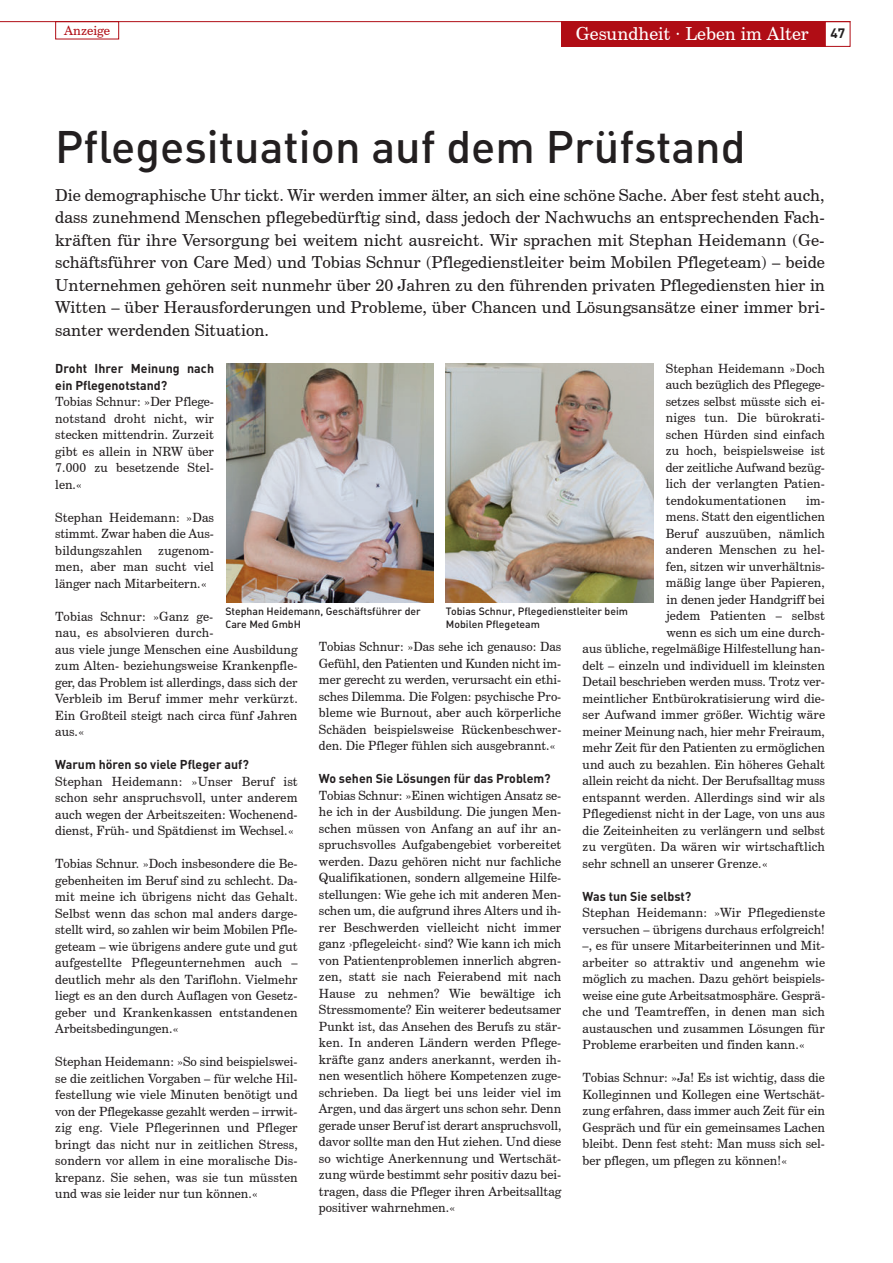
<style>
.page{position:relative;width:893px;height:1263px;background:#fff}
.page>*{position:absolute;margin:0;border:0;box-sizing:border-box;transform-origin:0 0}
.t1{font:45px "DIN Medium Alternate";color:#231f20}
.t2{font:18px "Cent Schbook BT";color:#fff}
.t3{font:16.5px/22.5px "Cent Schbook BT";color:#231f20;text-align:justify}
.t4{font:12.75px/16.5px "Cent Schbook BT";color:#231f20;text-align:justify}
.t5{font:12.75px/16.5px "Cent Schbook BT";color:#231f20;text-align:justify;scale:.96 1}
.t6{font:700 12.75px/16.5px "DIN";color:#231f20}
.t7{font:12.75px "Cent Schbook BT";color:#b00d15}
.t8{font:10.5px/13.5px "DIN Medium Alternate";color:#231f20}
.s1{font-family:"DIN";font-weight:700;font-size:13.5px;color:#231f20}
</style>
<div class="page">
<div style="left:561px;top:21px;width:264px;height:26px;background:#b00d15"></div>
<div style="left:825px;top:21px;width:25px;height:26px;border:1px solid #b00d15"></div>
<hr style="left:0;top:21px;width:850px;height:1px;background:#b00d15">
<img style="left:226px;top:363px;width:208px;height:240px">
<img style="left:446px;top:363px;width:208px;height:240px">
<p class="t7" style="left:64px;top:22px;width:47px">Anzeige</p>
<h2 class="t2" style="left:576px;top:23px;width:271px">Gesundheit · Leben im Alter <span class="s1">47</span></h2>
<h1 class="t1" style="left:55px;top:118px;width:692px">Pflegesituation auf dem Prüfstand</h1>
<p class="t3" style="left:55px;top:183px;width:771px">Die demographische Uhr tickt. Wir werden immer älter, an sich eine schöne Sache. Aber fest steht auch, dass zunehmend Menschen pflegebedürftig sind, dass jedoch der Nachwuchs an entsprechenden Fach&shy;kräften für ihre Versorgung bei weitem nicht ausreicht. Wir sprachen mit Stephan Heidemann (Ge&shy;schäftsführer von Care Med) und Tobias Schnur (Pflegedienstleiter beim Mobilen Pflegeteam) – beide Unternehmen gehören seit nunmehr über 20 Jahren zu den führenden privaten Pflegediensten hier in Witten – über Herausforderungen und Probleme, über Chancen und Lösungsansätze einer immer bri&shy;santer werdenden Situation.</p>
<p class="t4" style="left:666px;top:360px;width:161px">Stephan Heidemann »Doch auch bezüglich des Pflegege&shy;setzes selbst müsste sich ei&shy;niges tun. Die bürokrati&shy;schen Hürden sind einfach zu hoch, beispielsweise ist der zeitliche Aufwand bezüg&shy;lich der verlangten Patien&shy;tendokumentationen</p>
<p class="t6" style="left:55px;top:360px;width:160px">Droht Ihrer Meinung nach ein Pflegenotstand?</p>
<p class="t4" style="left:55px;top:393px;width:160px">Tobias Schnur: »Der Pflege&shy;notstand droht nicht, wir stecken mittendrin. Zurzeit gibt es allein in NRW über 7.000 zu besetzende Stel&shy;len.«</p>
<p class="t4" style="left:55px;top:509px;width:160px">Stephan Heidemann: »Das stimmt. Zwar haben die Aus&shy;bildungszahlen zugenom&shy;men, aber man sucht viel länger nach Mitarbeitern.«</p>
<p class="t4" style="left:55px;top:608px;width:244px;text-align:left">Tobias Schnur: »Ganz ge-<br>nau, es absolvieren durch-<br>aus viele junge Menschen eine Ausbildung zum Alten- beziehungsweise Krankenpfle&shy;ger, das Problem ist allerdings, dass sich der Verbleib im Beruf immer mehr verkürzt.<br>Ein Großteil steigt nach circa fünf Jahren aus.«</p>
<p class="t6" style="left:55px;top:756px;width:195px">Warum hören so viele Pfleger auf?</p>
<p class="t4" style="left:55px;top:773px;width:244px">Stephan Heidemann: »Unser Beruf ist schon sehr anspruchsvoll, unter anderem auch wegen der Arbeitszeiten: Wochenend&shy;dienst, Früh- und Spätdienst im Wechsel.«</p>
<p class="t4" style="left:55px;top:855px;width:244px">Tobias Schnur. »Doch insbesondere die Be&shy;gebenheiten im Beruf sind zu schlecht. Da&shy;mit meine ich übrigens nicht das Gehalt.<br>Selbst wenn das schon mal anders darge&shy;stellt wird, so zahlen wir beim Mobilen Pfle&shy;geteam – wie übrigens andere gute und gut aufgestellte Pflegeunternehmen auch – deutlich mehr als den Tariflohn. Vielmehr liegt es an den durch Auflagen von Gesetz&shy;geber und Krankenkassen entstandenen Arbeitsbedingungen.«</p>
<p class="t4" style="left:55px;top:1053px;width:244px">Stephan Heidemann: »So sind beispielswei&shy;se die zeitlichen Vorgaben – für welche Hil&shy;festellung wie viele Minuten benötigt und von der Pflegekasse gezahlt werden – irrwit&shy;zig eng. Viele Pflegerinnen und Pfleger bringt das nicht nur in zeitlichen Stress, sondern vor allem in eine moralische Dis&shy;krepanz. Sie sehen, was sie tun müssten und was sie leider nur tun können.«</p>
<p class="t4" style="left:806px;top:492px;width:20px">im-</p>
<p class="t4" style="left:666px;top:508px;width:161px">mens. Statt den eigentlichen</p>
<p class="t4" style="left:666px;top:525px;width:161px">Beruf auszuüben, nämlich</p>
<p class="t4" style="left:666px;top:541px;width:161px">anderen Menschen zu hel-</p>
<p class="t4" style="left:666px;top:558px;width:161px">fen, sitzen wir unverhältnis-</p>
<p class="t4" style="left:666px;top:574px;width:161px">mäßig lange über Papieren,</p>
<p class="t4" style="left:666px;top:591px;width:160px">in denen jeder Handgriff bei</p>
<p class="t4" style="left:666px;top:607px;width:160px">jedem Patienten – selbst</p>
<p class="t4" style="left:666px;top:624px;width:160px">wenn es sich um eine durch-</p>
<p class="t4" style="left:583px;top:640px;width:244px">aus übliche, regelmäßige Hilfestellung han-</p>
<p class="t4" style="left:583px;top:657px;width:244px">delt – einzeln und individuell im kleinsten</p>
<p class="t4" style="left:583px;top:673px;width:244px">Detail beschrieben werden muss. Trotz ver-</p>
<p class="t4" style="left:583px;top:690px;width:244px">meintlicher Entbürokratisierung wird die-</p>
<p class="t4" style="left:583px;top:706px;width:244px">ser Aufwand immer größer. Wichtig wäre</p>
<p class="t4" style="left:583px;top:723px;width:244px">meiner Meinung nach, hier mehr Freiraum,</p>
<p class="t4" style="left:583px;top:739px;width:244px">mehr Zeit für den Patienten zu ermöglichen</p>
<p class="t4" style="left:583px;top:756px;width:244px">und auch zu bezahlen. Ein höheres Gehalt</p>
<p class="t4" style="left:583px;top:772px;width:244px">allein reicht da nicht. Der Berufsalltag muss</p>
<p class="t4" style="left:583px;top:789px;width:244px">entspannt werden. Allerdings sind wir als</p>
<p class="t4" style="left:583px;top:805px;width:244px">Pflegedienst nicht in der Lage, von uns aus</p>
<p class="t4" style="left:583px;top:822px;width:244px">die Zeiteinheiten zu verlängern und selbst</p>
<p class="t4" style="left:583px;top:838px;width:244px">zu vergüten. Da wären wir wirtschaftlich</p>
<p class="t4" style="left:583px;top:855px;width:187px">sehr schnell an unserer Grenze.«</p>
<p class="t6" style="left:583px;top:887px;width:110px">Was tun Sie selbst?</p>
<p class="t4" style="left:583px;top:904px;width:244px">Stephan Heidemann: »Wir Pflegedienste versuchen – übrigens durchaus erfolgreich! –, es für unsere Mitarbeiterinnen und Mit&shy;arbeiter so attraktiv und angenehm wie möglich zu machen. Dazu gehört beispiels&shy;weise eine gute Arbeitsatmosphäre. Gesprä&shy;che und Teamtreffen, in denen man sich austauschen und zusammen Lösungen für Probleme erarbeiten und finden kann.«</p>
<p class="t4" style="left:583px;top:1069px;width:244px">Tobias Schnur: »Ja! Es ist wichtig, dass die Kolleginnen und Kollegen eine Wertschät&shy;zung erfahren, dass immer auch Zeit für ein Gespräch und für ein gemeinsames Lachen bleibt. Denn fest steht: Man muss sich sel&shy;ber pflegen, um pflegen zu können!«</p>
<p class="t8" style="left:225px;top:604px;width:197px">Stephan Heidemann, Geschäftsführer der<br>Care Med GmbH</p>
<p class="t8" style="left:446px;top:604px;width:184px">Tobias Schnur, Pflegedienstleiter beim<br>Mobilen Pflegeteam</p>
<p class="t5" style="left:319px;top:638px;width:254px">Tobias Schnur: »Das sehe ich genauso: Das Gefühl, den Patienten und Kunden nicht im&shy;mer gerecht zu werden, verursacht ein ethi&shy;sches Dilemma. Die Folgen: psychische Pro&shy;bleme wie Burnout, aber auch körperliche Schäden beispielsweise Rückenbeschwer&shy;den. Die Pfleger fühlen sich ausgebrannt.«</p>
<p class="t6" style="left:319px;top:770px;width:233px">Wo sehen Sie Lösungen für das Problem?</p>
<p class="t4" style="left:319px;top:787px;width:244px">Tobias Schnur: »Einen wichtigen Ansatz se&shy;he ich in der Ausbildung. Die jungen Men&shy;schen müssen von Anfang an auf ihr an&shy;spruchsvolles Aufgabengebiet vorbereitet werden. Dazu gehören nicht nur fachliche Qualifikationen, sondern allgemeine Hilfe&shy;stellungen: Wie gehe ich mit anderen Men&shy;schen um, die aufgrund ihres Alters und ih&shy;rer Beschwerden vielleicht nicht immer ganz ›pflegeleicht‹ sind? Wie kann ich mich von Patientenproblemen innerlich abgren&shy;zen, statt sie nach Feierabend mit nach Hause zu nehmen? Wie bewältige ich Stressmomente? Ein weiterer bedeutsamer Punkt ist, das Ansehen des Berufs zu stär&shy;ken. In anderen Ländern werden Pflege&shy;kräfte ganz anders anerkannt, werden ih&shy;nen wesentlich höhere Kompetenzen zuge&shy;schrieben. Da liegt bei uns leider viel im Argen, und das ärgert uns schon sehr. Denn gerade unser Beruf ist derart anspruchsvoll, davor sollte man den Hut ziehen. Und diese so wichtige Anerkennung und Wertschät&shy;zung würde bestimmt sehr positiv dazu bei&shy;tragen, dass die Pfleger ihren Arbeitsalltag positiver wahrnehmen.«</p>
</div>
